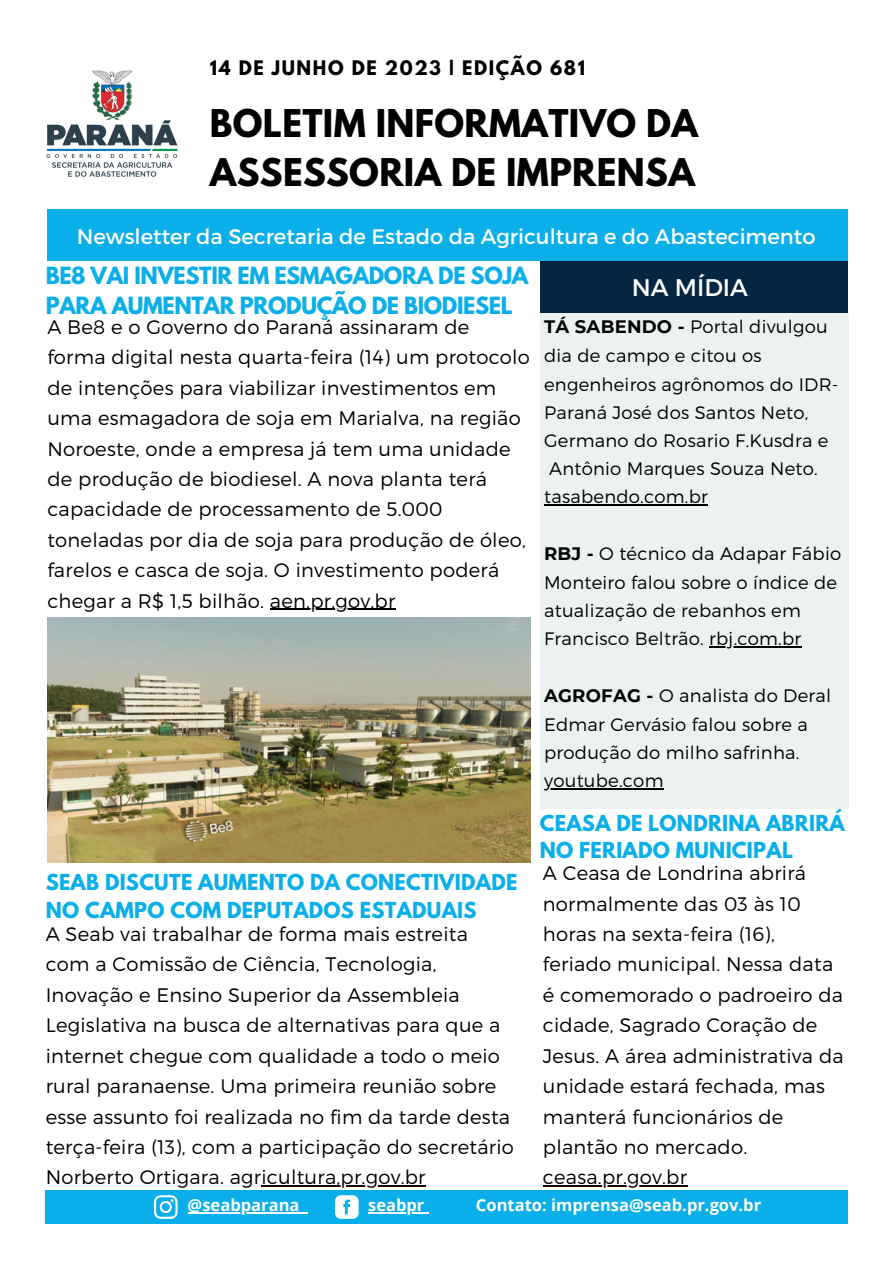
<style>
.page{position:relative;width:894px;height:1264px;background:#fff}
.page>*{position:absolute;margin:0;border:0;box-sizing:border-box;transform-origin:0 0}
.t1{font:700 33.9px "League Spartan";letter-spacing:.01em;color:#000}
.t2{font:24px "Montserrat";color:#fff}
.t3{font:700 21px/29.2px "League Spartan";letter-spacing:-.015em;color:#0aaee9}
.t4{font:21px "Montserrat";color:#fff}
.t5{font:300 19.5px/30.5px "Montserrat";letter-spacing:.015em;color:#000}
.t6{font:700 19.5px/27px "League Spartan";letter-spacing:.015em;color:#0aaee9}
.t7{font:300 18px/28.3px "Montserrat";letter-spacing:.015em;color:#000}
.t8{font:700 17.85px "League Spartan";letter-spacing:.09em;color:#000}
.t9{font:700 16.5px "Open Sans";color:#fff}
.s1{font-weight:700}
</style>
<div class="page">
<div style="left:47px;top:209px;width:800px;height:52px;background:#0aaee9"></div>
<div style="left:46px;top:1189px;width:801px;height:34px;background:#0aaee9"></div>
<div style="left:540px;top:313px;width:308px;height:495px;background:#ecf1f1"></div>
<div style="left:539px;top:261px;width:308px;height:52px;background:#052642"></div>
<img style="left:46px;top:70px;width:132px;height:107px">
<hr style="left:187px;top:1212px;width:112px;height:1px;background:#fff">
<hr style="left:368px;top:1212px;width:56px;height:1px;background:#fff">
<svg style="left:154px;top:1195px;width:23px;height:23px"></svg>
<svg style="left:335px;top:1195px;width:23px;height:23px"></svg>
<img style="left:47px;top:617px;width:483px;height:245px">
<hr style="left:544px;top:504px;width:163px;height:1px;background:#000">
<hr style="left:709px;top:646px;width:92px;height:1px;background:#000">
<hr style="left:544px;top:788px;width:119px;height:1px;background:#000">
<hr style="left:261px;top:1185px;width:164px;height:1px;background:#000">
<hr style="left:270px;top:609px;width:125px;height:1px;background:#000">
<hr style="left:542px;top:1185px;width:145px;height:1px;background:#000">
<p class="t8" style="left:210px;top:59px;width:376px">14 DE JUNHO DE 2023 | EDIÇÃO 681</p>
<p class="t1" style="left:210px;top:107px;width:489px">BOLETIM INFORMATIVO DA</p>
<p class="t1" style="left:210px;top:155px;width:486px">ASSESSORIA DE IMPRENSA</p>
<p class="t4" style="left:77px;top:223px;width:740px">Newsletter da Secretaria de Estado da Agricultura e do Abastecimento</p>
<p class="t2" style="left:631px;top:271px;width:117px">NA MÍDIA</p>
<p class="t3" style="left:46px;top:264px;width:484px">BE8 VAI INVESTIR EM ESMAGADORA DE SOJA<br>PARA AUMENTAR PRODUÇÃO DE BIODIESEL</p>
<p class="t7" style="left:544px;top:312px;width:296px"><span class="s1">TÁ SABENDO -</span> Portal divulgou dia de campo e citou os engenheiros agrônomos do IDR-<br>Paraná José dos Santos Neto,<br>Germano do Rosario F.Kusdra e<br>Antônio Marques Souza Neto. tasabendo.com.br</p>
<p class="t5" style="left:47px;top:311px;width:484px">A Be8 e o Governo do Paraná assinaram de forma digital nesta quarta-feira (14) um protocolo de intenções para viabilizar investimentos em uma esmagadora de soja em Marialva, na região Noroeste, onde a empresa já tem uma unidade de produção de biodiesel. A nova planta terá capacidade de processamento de 5.000 toneladas por dia de soja para produção de óleo, farelos e casca de soja. O investimento poderá chegar a R$ 1,5 bilhão. aen.pr.gov.br</p>
<p class="t7" style="left:544px;top:538px;width:298px"><span class="s1">RBJ -</span> O técnico da Adapar Fábio<br>Monteiro falou sobre o índice de atualização de rebanhos em<br>Francisco Beltrão. rbj.com.br</p>
<p class="t7" style="left:544px;top:680px;width:288px"><span class="s1">AGROFAG -</span> O analista do Deral<br>Edmar Gervásio falou sobre a produção do milho safrinha. youtube.com</p>
<p class="t6" style="left:46px;top:871px;width:473px">SEAB DISCUTE AUMENTO DA CONECTIVIDADE<br>NO CAMPO COM DEPUTADOS ESTADUAIS</p>
<p class="t5" style="left:46px;top:917px;width:469px">A Seab vai trabalhar de forma mais estreita com a Comissão de Ciência, Tecnologia, Inovação e Ensino Superior da Assembleia Legislativa na busca de alternativas para que a internet chegue com qualidade a todo o meio rural paranaense. Uma primeira reunião sobre esse assunto foi realizada no fim da tarde desta terça-feira (13), com a participação do secretário Norberto Ortigara. agricultura,pr.gov.br</p>
<p class="t6" style="left:539px;top:812px;width:306px">CEASA DE LONDRINA ABRIRÁ<br>NO FERIADO MUNICIPAL</p>
<p class="t5" style="left:542px;top:857px;width:302px">A Ceasa de Londrina abrirá normalmente das 03 às 10 horas na sexta-feira (16), feriado municipal. Nessa data é comemorado o padroeiro da cidade, Sagrado Coração de<br>Jesus. A área administrativa da unidade estará fechada, mas manterá funcionários de plantão no mercado. ceasa.pr.gov.br</p>
<p class="t9" style="left:187px;top:1193px;width:113px">@seabparana</p>
<p class="t9" style="left:368px;top:1193px;width:58px">seabpr</p>
<p class="t9" style="left:476px;top:1193px;width:287px">Contato: imprensa@seab.pr.gov.br</p>
</div>
